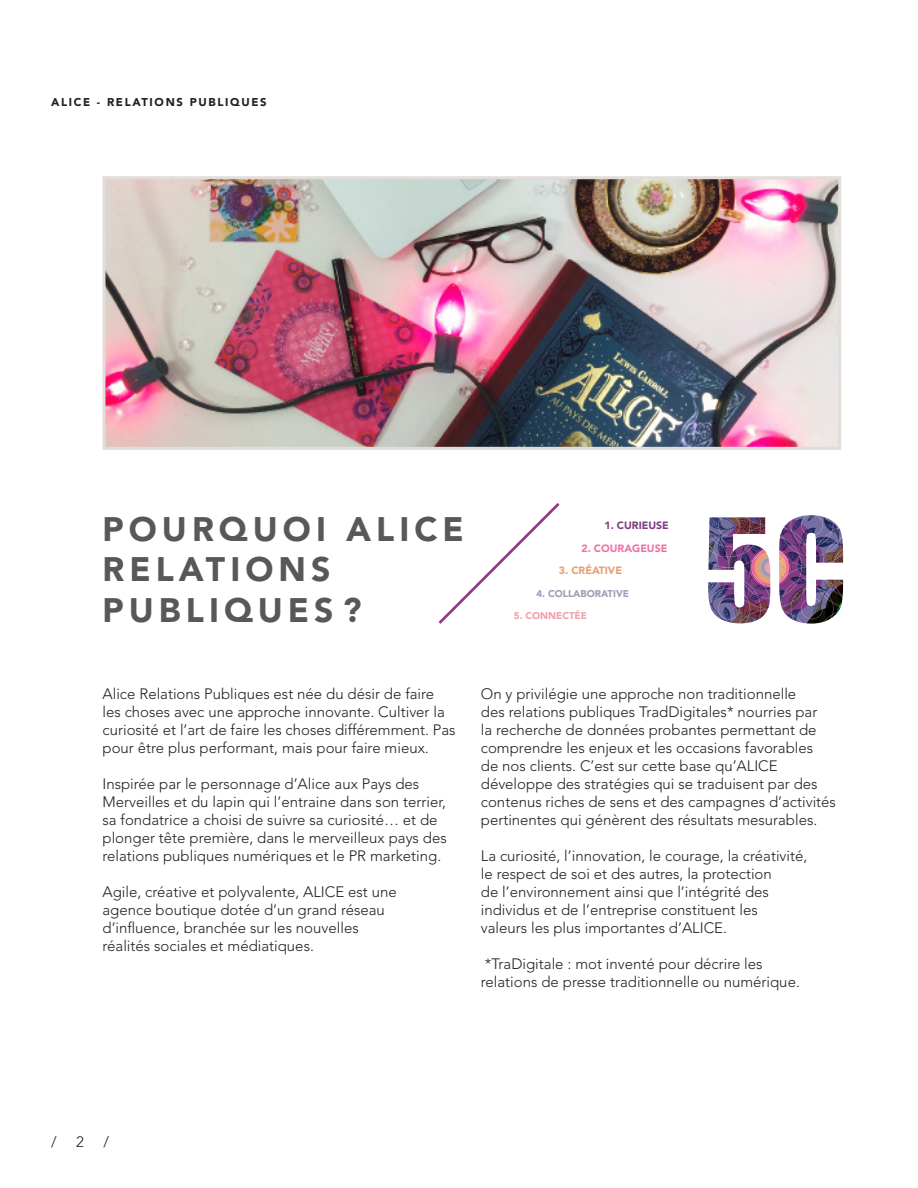
<style>
.page{position:relative;width:918px;height:1188px;background:#fff}
.page>*{position:absolute;margin:0;border:0;box-sizing:border-box;transform-origin:0 0}
.t1{font:900 33.75px/40.5px "Avenir LT Std";letter-spacing:.15em;color:#57585a}
.Body{font:300 15px/18px "Avenir LT Std";color:#231f20}
.t2{font:900 11.25px "Avenir LT Std";letter-spacing:.15em;color:#231f20}
.Note{font:900 10.5px "Avenir LT Std";color:#ed73a6}
.Note-2{font:900 10.5px "Avenir LT Std";color:#823d82}
.Note-3{font:900 10.5px "Avenir LT Std";color:#e89e73}
.Note-4{font:900 9.75px "Avenir LT Std";color:#9c9cb8}
.Note-5{font:900 9.75px "Avenir LT Std";color:#eda1ab}
</style>
<div class="page">
<img style="left:107px;top:180px;width:730px;height:266px">
<div style="left:103px;top:176px;width:738px;height:274px;border:3px solid #e2ddda"></div>
<svg style="left:438px;top:503px;width:122px;height:121px"></svg>
<img style="left:708px;top:517px;width:62px;height:106px">
<img style="left:779px;top:515px;width:64px;height:109px">
<p class="t2" style="left:51px;top:96px;width:217px">ALICE - RELATIONS PUBLIQUES</p>
<h3 class="t1" style="left:103px;top:509px;width:363px">POURQUOI ALICE<br>RELATIONS<br>PUBLIQUES ?</h3>
<p class="Note-2" style="left:605px;top:519px;width:66px">1. CURIEUSE</p>
<p class="Note" style="left:581px;top:542px;width:87px">2. COURAGEUSE</p>
<p class="Note-3" style="left:559px;top:564px;width:64px">3. CRÉATIVE</p>
<p class="Note-4" style="left:536px;top:587px;width:94px">4. COLLABORATIVE</p>
<p class="Note-5" style="left:514px;top:610px;width:74px">5. CONNECTÉE</p>
<p class="Body" style="left:103px;top:684px;width:355px">Alice Relations Publiques est née du désir de faire les choses avec une approche innovante. Cultiver la curiosité et l’art de faire les choses différemment. Pas pour être plus performant, mais pour faire mieux.</p>
<p class="Body" style="left:103px;top:774px;width:346px">Inspirée par le personnage d’Alice aux Pays des Merveilles et du lapin qui l’entraine dans son terrier, sa fondatrice a choisi de suivre sa curiosité… et de plonger tête première, dans le merveilleux pays des relations publiques numériques et le PR marketing.</p>
<p class="Body" style="left:103px;top:882px;width:296px">Agile, créative et polyvalente, ALICE est une agence boutique dotée d’un grand réseau d’influence, branchée sur les nouvelles réalités sociales et médiatiques.</p>
<p class="Body" style="left:481px;top:684px;width:357px">On y privilégie une approche non traditionnelle<br>des relations publiques TradDigitales* nourries par<br>la recherche de données probantes permettant de comprendre les enjeux et les occasions favorables<br>de nos clients. C’est sur cette base qu’ALICE développe des stratégies qui se traduisent par des contenus riches de sens et des campagnes d’activités pertinentes qui génèrent des résultats mesurables.</p>
<p class="Body" style="left:481px;top:846px;width:328px">La curiosité, l’innovation, le courage, la créativité, le respect de soi et des autres, la protection<br>de l’environnement ainsi que l’intégrité des individus et de l’entreprise constituent les valeurs les plus importantes d’ALICE.</p>
<p class="Body" style="left:481px;top:954px;width:321px">*TraDigitale : mot inventé pour décrire les relations de presse traditionnelle ou numérique.</p>
<p class="Body" style="left:51px;top:1132px;width:7px">/</p>
<p class="Body" style="left:76px;top:1132px;width:9px">2</p>
<p class="Body" style="left:103px;top:1132px;width:7px">/</p>
</div>
